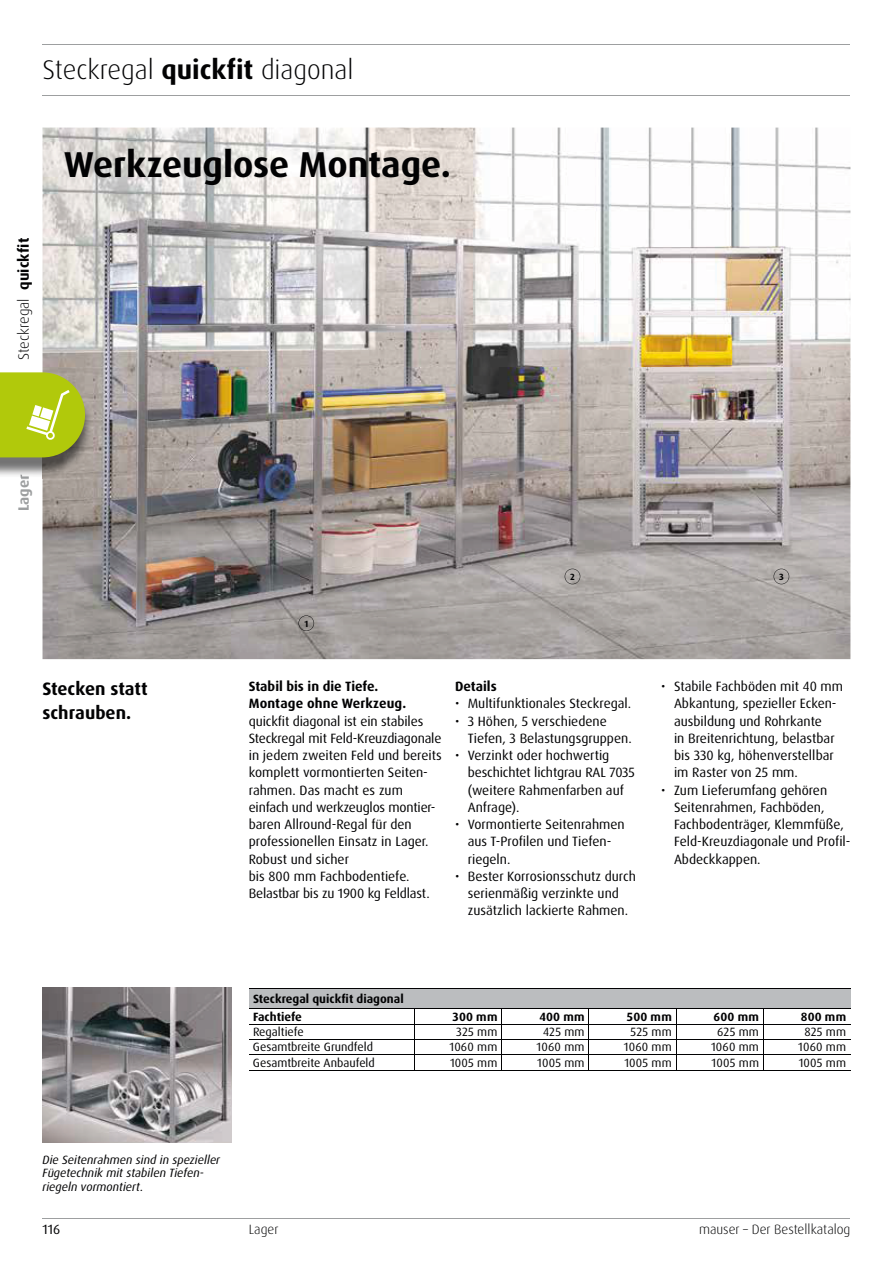
<style>
.page{position:relative;width:893px;height:1263px;background:#fff}
.page>*{position:absolute;margin:0;border:0;box-sizing:border-box;transform-origin:0 0}
.t1{font:700 36px "Dax OT";color:#020203}
.t2{font:300 27px "Dax OT";color:#020203}
.t3{font:700 18px/24px "Dax OT";color:#020203}
.t4{font:300 15px "Dax OT";color:#020203}
.t5{font:700 15px "Dax OT";color:#9d9fa0}
.t6{font:13.5px/17.2px "Dax OT";color:#020203}
.t7{font:700 13.5px/17.2px "Dax OT";color:#020203}
.t8{font:300 13.5px "Dax OT";color:#020203}
.t9{font:12px "Dax OT";letter-spacing:.01em;color:#020203}
.t10{font:italic 12px/13.5px "Dax OT";color:#020203}
.t11{font:700 12px/18px "Dax OT";color:#020203}
.t12{font:700 9px "Dax OT";color:#020203}
.s1{font-weight:700}
</style>
<div class="page">
<hr style="left:43px;top:1218px;width:807px;height:1px;background:#9d9fa0">
<hr style="left:43px;top:44px;width:807px;height:1px;background:#9d9fa0">
<hr style="left:43px;top:95px;width:807px;height:1px;background:#9d9fa0">
<img style="left:43px;top:128px;width:807px;height:531px">
<div style="left:249px;top:988px;width:601px;height:21px;background:#bbbdbf"></div>
<hr style="left:249px;top:1039px;width:166px;height:1px;background:#020203">
<hr style="left:415px;top:1039px;width:87px;height:1px;background:#020203">
<hr style="left:502px;top:1039px;width:87px;height:1px;background:#020203">
<hr style="left:589px;top:1039px;width:87px;height:1px;background:#020203">
<hr style="left:676px;top:1039px;width:87px;height:1px;background:#020203">
<hr style="left:763px;top:1039px;width:87px;height:1px;background:#020203">
<hr style="left:249px;top:1054px;width:166px;height:1px;background:#020203">
<hr style="left:415px;top:1054px;width:87px;height:1px;background:#020203">
<hr style="left:502px;top:1054px;width:87px;height:1px;background:#020203">
<hr style="left:589px;top:1054px;width:87px;height:1px;background:#020203">
<hr style="left:676px;top:1054px;width:87px;height:1px;background:#020203">
<hr style="left:763px;top:1054px;width:87px;height:1px;background:#020203">
<hr style="left:249px;top:1070px;width:166px;height:1px;background:#020203">
<hr style="left:415px;top:1070px;width:87px;height:1px;background:#020203">
<hr style="left:502px;top:1070px;width:87px;height:1px;background:#020203">
<hr style="left:589px;top:1070px;width:87px;height:1px;background:#020203">
<hr style="left:676px;top:1070px;width:87px;height:1px;background:#020203">
<hr style="left:763px;top:1070px;width:87px;height:1px;background:#020203">
<hr style="left:249px;top:1024px;width:166px;height:1px;background:#020203">
<hr style="left:415px;top:1024px;width:87px;height:1px;background:#020203">
<hr style="left:502px;top:1024px;width:87px;height:1px;background:#020203">
<hr style="left:589px;top:1024px;width:87px;height:1px;background:#020203">
<hr style="left:676px;top:1024px;width:87px;height:1px;background:#020203">
<hr style="left:763px;top:1024px;width:87px;height:1px;background:#020203">
<svg style="left:414px;top:1009px;width:1px;height:61px"></svg>
<svg style="left:676px;top:1009px;width:1px;height:61px"></svg>
<svg style="left:763px;top:1009px;width:1px;height:61px"></svg>
<hr style="left:249px;top:988px;width:166px;height:1px;background:#020203">
<hr style="left:415px;top:988px;width:87px;height:1px;background:#020203">
<hr style="left:502px;top:988px;width:87px;height:1px;background:#020203">
<hr style="left:589px;top:988px;width:87px;height:1px;background:#020203">
<hr style="left:676px;top:988px;width:87px;height:1px;background:#020203">
<hr style="left:763px;top:988px;width:87px;height:1px;background:#020203">
<hr style="left:249px;top:1008px;width:166px;height:1px;background:#020203">
<hr style="left:415px;top:1008px;width:87px;height:1px;background:#020203">
<hr style="left:502px;top:1008px;width:87px;height:1px;background:#020203">
<hr style="left:589px;top:1008px;width:87px;height:1px;background:#020203">
<hr style="left:676px;top:1008px;width:87px;height:1px;background:#020203">
<hr style="left:763px;top:1008px;width:87px;height:1px;background:#020203">
<svg style="left:565px;top:569px;width:15px;height:15px"></svg>
<svg style="left:774px;top:569px;width:15px;height:15px"></svg>
<svg style="left:298px;top:615px;width:16px;height:16px"></svg>
<img style="left:0;top:377px;width:93px;height:101px">
<svg style="left:21px;top:474px;width:11px;height:4px"></svg>
<svg style="left:0;top:372px;width:85px;height:85px;background:#b3c62b"></svg>
<img style="left:43px;top:987px;width:189px;height:156px">
<h2 class="t2" style="left:43px;top:52px;width:313px">Steckregal <span class="s1">quickfit</span> diagonal</h2>
<p class="t4" style="left:14px;top:360px;width:124px;rotate:-90deg">Steckregal <span class="s1">quickfit</span></p>
<h1 class="t1" style="left:64px;top:142px;width:389px">Werkzeuglose Montage.</h1>
<p class="t5" style="left:14px;top:511px;width:39px;rotate:-90deg">Lager</p>
<p class="t12" style="left:304px;top:618px;width:5px">1</p>
<p class="t12" style="left:570px;top:571px;width:6px">2</p>
<p class="t12" style="left:779px;top:571px;width:6px">3</p>
<h3 class="t3" style="left:43px;top:676px;width:107px">Stecken statt schrauben.</h3>
<p class="t6" style="left:674px;top:678px;width:171px;text-indent:-13px">• Stabile Fachböden mit 40 mm<br>Abkantung, spezieller Ecken&shy;ausbildung und Rohrkante<br>in Breitenrichtung, belastbar bis 330 kg, höhenverstellbar im Raster von 25 mm.</p>
<p class="t6" style="left:674px;top:781px;width:178px;text-indent:-13px">• Zum Lieferumfang gehören<br>Seitenrahmen, Fachböden,<br>Fach bodenträger, Klemmfüße,<br>Feld-Kreuzdiagonale und Profil-<br>Abdeckkappen.</p>
<p class="t7" style="left:249px;top:678px;width:159px">Stabil bis in die Tiefe.<br>Montage ohne Werkzeug.</p>
<p class="t6" style="left:249px;top:712px;width:195px">quickfit diagonal ist ein stabiles<br>Steckregal mit Feld-Kreuzdiagonale in jedem zweiten Feld und bereits komplett vormontierten Seiten&shy;rahmen. Das macht es zum einfach und werkzeuglos montier&shy;baren Allround-Regal für den professionellen Einsatz in Lager.<br>Robust und sicher<br>bis 800 mm Fachbodentiefe.<br>Belastbar bis zu 1900 kg Feldlast.</p>
<p class="t7" style="left:455px;top:678px;width:43px">Details</p>
<p class="t6" style="left:455px;top:695px;width:178px">• Multifunktionales Steckregal.</p>
<p class="t6" style="left:468px;top:712px;width:165px;text-indent:-13px">• 3 Höhen, 5 verschiedene<br>Tiefen, 3 Belastungsgruppen.</p>
<p class="t6" style="left:468px;top:747px;width:169px;text-indent:-13px">• Verzinkt oder hochwertig beschichtet lichtgrau RAL 7035 (weitere Rahmenfarben auf<br>Anfrage).</p>
<p class="t6" style="left:468px;top:816px;width:159px;text-indent:-13px">• Vormontierte Seitenrahmen aus T-Profilen und Tiefen&shy;riegeln.</p>
<p class="t6" style="left:455px;top:868px;width:182px;text-align:center">• Bester Korrosionsschutz durch serienmäßig verzinkte und zusätzlich lackierte Rahmen.</p>
<p class="t11" style="left:253px;top:990px;width:152px">Steckregal quickfit diagonal<br>Fachtiefe</p>
<p class="t11" style="left:453px;top:1007px;width:46px">300 mm</p>
<p class="t11" style="left:539px;top:1007px;width:47px">400 mm</p>
<p class="t11" style="left:627px;top:1007px;width:46px">500 mm</p>
<p class="t11" style="left:714px;top:1007px;width:47px">600 mm</p>
<p class="t11" style="left:801px;top:1007px;width:47px">800 mm</p>
<p class="t9" style="left:253px;top:1024px;width:52px">Regaltiefe</p>
<p class="t9" style="left:456px;top:1024px;width:43px">325 mm</p>
<p class="t9" style="left:543px;top:1024px;width:43px">425 mm</p>
<p class="t9" style="left:630px;top:1024px;width:43px">525 mm</p>
<p class="t9" style="left:717px;top:1024px;width:43px">625 mm</p>
<p class="t9" style="left:804px;top:1024px;width:43px">825 mm</p>
<p class="t9" style="left:253px;top:1039px;width:122px">Gesamtbreite Grundfeld</p>
<p class="t9" style="left:449px;top:1039px;width:49px">1060 mm</p>
<p class="t9" style="left:537px;top:1039px;width:49px">1060 mm</p>
<p class="t9" style="left:624px;top:1039px;width:49px">1060 mm</p>
<p class="t9" style="left:711px;top:1039px;width:49px">1060 mm</p>
<p class="t9" style="left:798px;top:1039px;width:49px">1060 mm</p>
<p class="t9" style="left:253px;top:1055px;width:123px">Gesamtbreite Anbaufeld</p>
<p class="t9" style="left:450px;top:1055px;width:49px">1005 mm</p>
<p class="t9" style="left:537px;top:1055px;width:49px">1005 mm</p>
<p class="t9" style="left:624px;top:1055px;width:49px">1005 mm</p>
<p class="t9" style="left:711px;top:1055px;width:49px">1005 mm</p>
<p class="t9" style="left:799px;top:1055px;width:49px">1005 mm</p>
<p class="t10" style="left:43px;top:1153px;width:179px">Die Seitenrahmen sind in spezieller<br>Fügetechnik mit stabilen Tiefen&shy;riegeln vormontiert.</p>
<p class="t6" style="left:43px;top:1221px;width:19px">116</p>
<p class="t8" style="left:249px;top:1221px;width:31px">Lager</p>
<p class="t8" style="left:699px;top:1221px;width:153px">m gol atak l let seBreD–resua</p>
</div>
